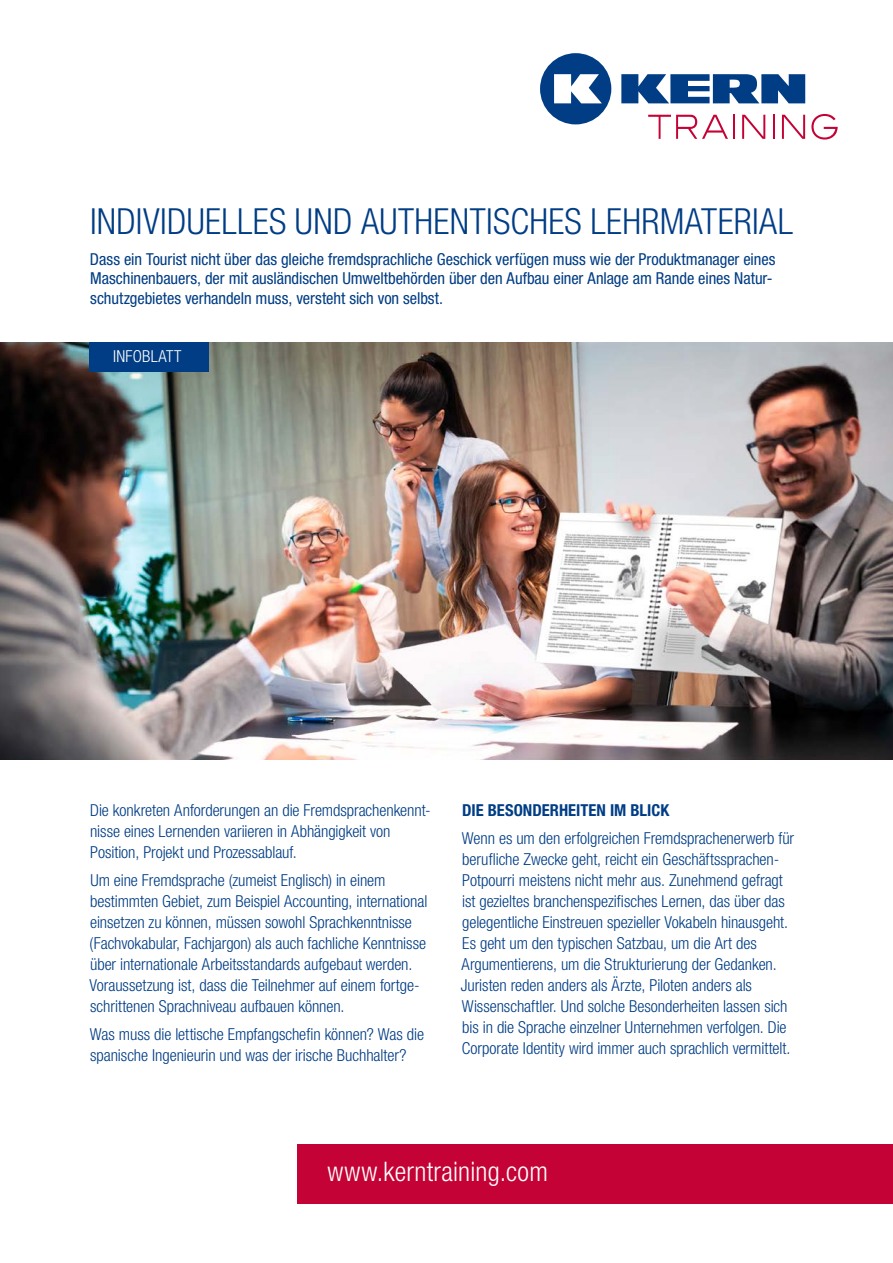
<style>
.page{position:relative;width:893px;height:1263px;background:#fff}
.page>*{position:absolute;margin:0;border:0;box-sizing:border-box;transform-origin:0 0}
.t1{font:300 condensed 36px "Helvetica Neue LTW1 G";letter-spacing:.01em;color:#013d85}
.t2{font:300 condensed 27px "Helvetica Neue LTW1 G";letter-spacing:.01em;color:#fff}
.t3{font:300 condensed 16.5px/21px "Helvetica Neue LTW1 G";letter-spacing:-.005em;color:#013d85}
.t4{font:condensed 16.5px/19.5px "Helvetica Neue LTW1 G";letter-spacing:-.005em;color:#013d85}
.t5{font:700 condensed 16.5px "Helvetica Neue LTW1 G";color:#013d85}
.t6{font:300 condensed 16.5px "Helvetica Neue LTW1 G";letter-spacing:.015em;color:#fff}
</style>
<div class="page">
<img style="left:0;top:342px;width:893px;height:417px">
<svg style="left:621px;top:74px;width:184px;height:29px"></svg>
<svg style="left:540px;top:53px;width:71px;height:71px"></svg>
<svg style="left:648px;top:115px;width:80px;height:24px"></svg>
<hr style="left:733px;top:115px;width:2px;height:24px;background:#c50235">
<svg style="left:742px;top:115px;width:23px;height:24px"></svg>
<hr style="left:773px;top:115px;width:2px;height:24px;background:#c50235">
<svg style="left:782px;top:115px;width:23px;height:24px"></svg>
<svg style="left:811px;top:114px;width:27px;height:26px"></svg>
<div style="left:89px;top:342px;width:119px;height:30px;background:#013d85"></div>
<div style="left:298px;top:1144px;width:595px;height:59px;background:#c50235"></div>
<h1 class="t1" style="left:90px;top:201px;width:705px">INDIVIDUELLES UND AUTHENTISCHES LEHRMATERIAL</h1>
<p class="t4" style="left:90px;top:249px;width:687px">Dass ein Tourist nicht über das gleiche fremdsprachliche Geschick verfügen muss wie der Produktmanager eines<br>Maschinenbauers, der mit ausländischen Umweltbehörden über den Aufbau einer Anlage am Rande eines Natur&shy;schutzgebietes verhandeln muss, versteht sich von selbst.</p>
<p class="t6" style="left:113px;top:347px;width:70px">INFOBLATT</p>
<p class="t3" style="left:90px;top:799px;width:342px">Die konkreten Anforderungen an die Fremdsprachenkennt&shy;nisse eines Lernenden variieren in Abhängigkeit von<br>Position, Projekt und Prozessablauf.</p>
<p class="t3" style="left:90px;top:870px;width:339px">Um eine Fremdsprache (zumeist Englisch) in einem bestimmten Gebiet, zum Beispiel Accounting, international einsetzen zu können, müssen sowohl Sprachkenntnisse (Fachvokabular, Fachjargon) als auch fachliche Kenntnisse über internationale Arbeitsstandards aufgebaut werden.<br>Voraussetzung ist, dass die Teilnehmer auf einem fortge&shy;schrittenen Sprachniveau aufbauen können.</p>
<p class="t3" style="left:90px;top:1024px;width:336px">Was muss die lettische Empfangschefin können? Was die spanische Ingenieurin und was der irische Buchhalter?</p>
<p class="t5" style="left:462px;top:800px;width:208px">DIE BESONDERHEITEN IM BLICK</p>
<p class="t3" style="left:461px;top:828px;width:335px">Wenn es um den erfolgreichen Fremdsprachenerwerb für berufliche Zwecke geht, reicht ein Geschäftssprachen-Potpourri meistens nicht mehr aus. Zunehmend gefragt ist gezieltes branchenspezifisches Lernen, das über das gelegentliche Einstreuen spezieller Vokabeln hinausgeht.<br>Es geht um den typischen Satzbau, um die Art des Argumentierens, um die Strukturierung der Gedanken.<br>Juristen reden anders als Ärzte, Piloten anders als Wissenschaftler. Und solche Besonderheiten lassen sich bis in die Sprache einzelner Unternehmen verfolgen. Die Corporate Identity wird immer auch sprachlich vermittelt.</p>
<h2 class="t2" style="left:327px;top:1156px;width:222px">www.kerntraining.com</h2>
</div>
